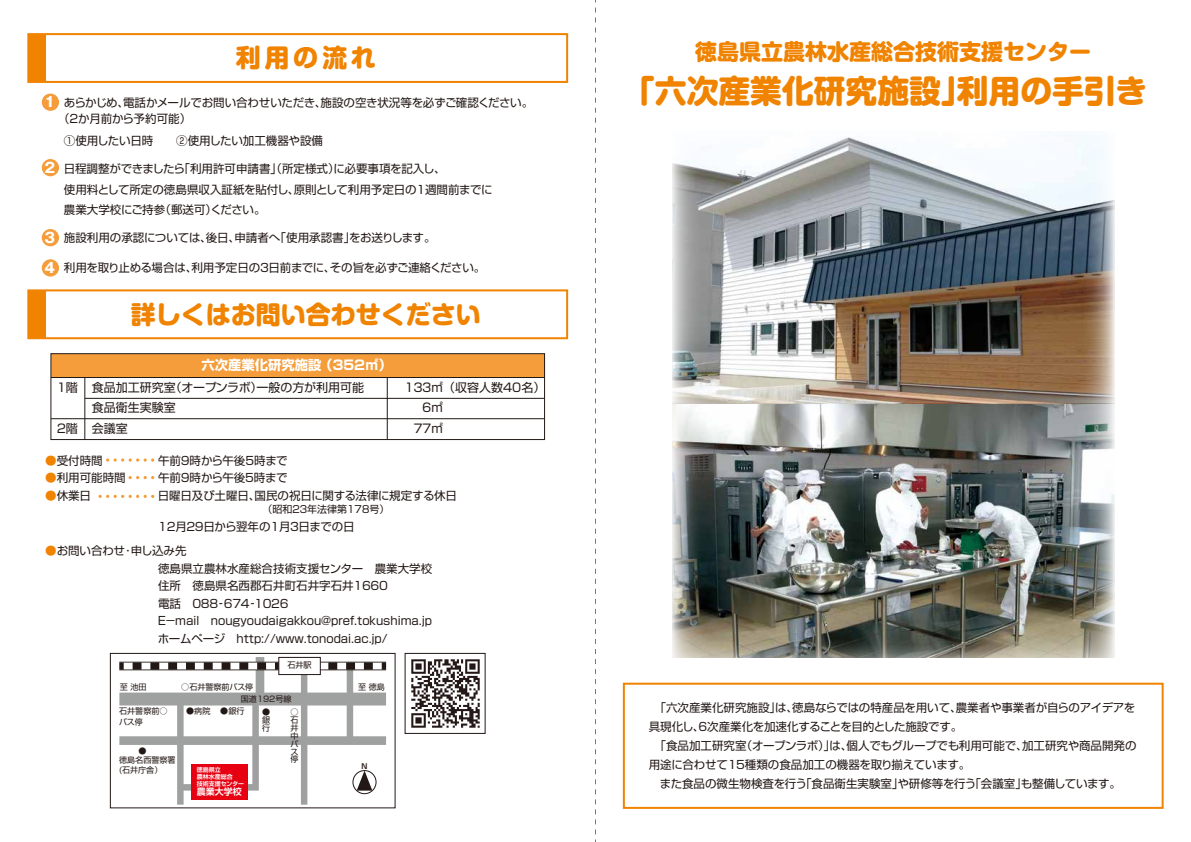
<style>
.page{position:relative;width:1191px;height:842px;background:#fff}
.page>*{position:absolute;margin:0;border:0;box-sizing:border-box;transform-origin:0 0}
.t1{font:800 31.8px "Shin M Go";color:#f08300}
.t2{font:800 25px "Shin M Go";color:#f08300}
.t3{font:800 22px "Shin M Go";color:#f08300}
.t4{font:700 14px "Gothic MB101 Pro";color:#fff}
.t5{font:700 13.3px "Shin Go Pro";color:#fff}
.t6{font:12px/20.3px "Shin Go Pro";color:#221815}
.t7{font:11.5px/19px "Shin Go Pro";letter-spacing:-.01em;color:#221815}
.t8{font:11.5px "Shin Go Pro";letter-spacing:-.03em;color:#221815}
.t9{font:11.5px "Shin Go Pro";letter-spacing:-.11em;color:#221815}
.t10{font:11.5px "Shin Go Pro";letter-spacing:-.26em;color:#221815}
.t11{font:11.5px "Shin Go Pro";letter-spacing:-.05em;color:#221815}
.t12{font:10px "Shin Go Pro";letter-spacing:-.13em;color:#221815}
.t13{font:700 9px "Shin Go Pro De";color:#fff}
.t14{font:8.1px/7.9px "Shin Go Pro";color:#221815}
.t15{font:700 7.3px "Shin Go Pro De";color:#221815}
.t16{font:700 6px/7px "Shin Go Pro De";color:#fff}
.s1{font-family:"Gothic MB101 Pro";font-weight:700;font-size:14px;color:#fff}
.s2{color:#f08300}
</style>
<div class="page">
<svg style="left:595px;top:0;width:1px;height:842px"></svg>
<img style="left:672px;top:135px;width:442px;height:522px">
<img style="left:404px;top:652px;width:82px;height:82px">
<div style="left:42px;top:94px;width:17px;height:17px;background:#f49d3a;border-radius:50%"></div>
<div style="left:42px;top:159px;width:17px;height:17px;background:#f49d3a;border-radius:50%"></div>
<div style="left:42px;top:229px;width:17px;height:17px;background:#f49d3a;border-radius:50%"></div>
<div style="left:42px;top:259px;width:17px;height:18px;background:#f49d3a;border-radius:50%"></div>
<div style="left:27px;top:33px;width:541px;height:50px;border:2px solid #f08300"></div>
<div style="left:28px;top:34px;width:18px;height:48px;background:#f08300"></div>
<div style="left:623px;top:683px;width:540px;height:126px;border:2px solid #f08300"></div>
<div style="left:27px;top:289px;width:541px;height:50px;border:2px solid #f08300"></div>
<div style="left:28px;top:290px;width:18px;height:48px;background:#f08300"></div>
<svg style="left:106px;top:458px;width:48px;height:4px"></svg>
<svg style="left:129px;top:476px;width:25px;height:3px"></svg>
<svg style="left:99px;top:495px;width:55px;height:3px"></svg>
<div style="left:51px;top:354px;width:493px;height:23px;background:#f49d3a"></div>
<hr style="left:85px;top:398px;width:459px;height:1px;background:#221815">
<hr style="left:51px;top:418px;width:493px;height:1px;background:#221815">
<hr style="left:85px;top:377px;width:1px;height:63px;background:#221815">
<hr style="left:387px;top:377px;width:1px;height:63px;background:#221815">
<div style="left:51px;top:353px;width:494px;height:87px;border:1px solid #221815"></div>
<hr style="left:51px;top:377px;width:493px;height:1px;background:#221815">
<div style="left:119px;top:692px;width:267px;height:13px;background:#9fa0a0"></div>
<div style="left:119px;top:736px;width:267px;height:9px;background:#9fa0a0"></div>
<div style="left:347px;top:666px;width:6px;height:75px;background:#9fa0a0"></div>
<div style="left:301px;top:666px;width:6px;height:139px;background:#9fa0a0"></div>
<div style="left:256px;top:657px;width:8px;height:42px;background:#9fa0a0"></div>
<svg style="left:241px;top:692px;width:21px;height:99px"></svg>
<div style="left:177px;top:699px;width:7px;height:106px;background:#9fa0a0"></div>
<div style="left:178px;top:784px;width:14px;height:7px;background:#9fa0a0"></div>
<div style="left:119px;top:662px;width:5px;height:8px;background:#221815"></div>
<svg style="left:133px;top:662px;width:253px;height:8px"></svg>
<div style="left:191px;top:764px;width:57px;height:35px;background:#e60012"></div>
<div style="left:278px;top:657px;width:43px;height:18px;background:#fff;border:1px solid #221815"></div>
<div style="left:110px;top:653px;width:285px;height:155px;border:1px solid #221815"></div>
<div style="left:353px;top:770px;width:23px;height:24px;border:1px solid #221815;border-radius:50%"></div>
<svg style="left:357px;top:770px;width:15px;height:21px"></svg>
<div style="left:405px;top:653px;width:80px;height:81px;border:1px solid #221815"></div>
<h2 class="t2" style="left:236px;top:39px;width:142px">利用の流れ</h2>
<p class="t7" style="left:43px;top:92px;width:492px"><span class="s1">１</span> あらかじめ、電話かメールでお問い合わせいただき、施設の空き状況等を必ずご確認ください。</p>
<p class="t7" style="left:64px;top:130px;width:261px">①使用したい日時　　②使用したい加工機器や設備</p>
<p class="t7" style="left:58px;top:108px;width:135px">（2か月前から予約可能）</p>
<p class="t7" style="left:64px;top:158px;width:430px;line-height:20.1px">日程調整ができましたら「利用許可申請書」（所定様式）に必要事項を記入し、<br>使用料として所定の徳島県収入証紙を貼付し、原則として利用予定日の１週間前までに農業大学校にご持参（郵送可）ください。</p>
<p class="t4" style="left:45px;top:156px;width:12px">2</p>
<p class="t7" style="left:45px;top:226px;width:392px"><span class="s1">3</span> 施設利用の承認については、後日、申請者へ「使用承認書」をお送りします。</p>
<p class="t8" style="left:45px;top:258px;width:442px"><span class="s1">4</span> 利用を取り止める場合は、利用予定日の３日前までに、その旨を必ずご連絡ください。</p>
<h2 class="t2" style="left:131px;top:296px;width:351px">詳しくはお問い合わせください</h2>
<p class="t5" style="left:201px;top:355px;width:192px">六次産業化研究施設（３５2㎡）</p>
<p class="t6" style="left:421px;top:376px;width:126px;text-indent:-18px">１３３㎡（収容人数40名）<br>６㎡</p>
<p class="t6" style="left:55px;top:376px;width:310px">１階 食品加工研究室（オープンラボ）一般の方が利用可能</p>
<p class="t6" style="left:92px;top:417px;width:37px">会議室</p>
<p class="t6" style="left:92px;top:396px;width:85px">食品衛生実験室</p>
<p class="t6" style="left:55px;top:417px;width:24px">２階</p>
<p class="t6" style="left:412px;top:417px;width:33px">７７㎡</p>
<p class="t7" style="left:45px;top:449px;width:59px"><span class="s2">●</span>受付時間</p>
<p class="t8" style="left:158px;top:451px;width:131px">午前９時から午後5時まで</p>
<p class="t7" style="left:45px;top:467px;width:82px"><span class="s2">●</span>利用可能時間</p>
<p class="t11" style="left:158px;top:469px;width:131px">午前９時から午後５時まで</p>
<p class="t7" style="left:45px;top:485px;width:47px"><span class="s2">●</span>休業日</p>
<p class="t7" style="left:158px;top:485px;width:300px">日曜日及び土曜日、国民の祝日に関する法律に規定する休日</p>
<p class="t12" style="left:262px;top:501px;width:128px">（昭和２３年法律第１７８号）</p>
<p class="t9" style="left:158px;top:517px;width:198px">1２月２９日から翌年の１月３日までの日</p>
<p class="t7" style="left:45px;top:540px;width:143px"><span class="s2">●</span>お問い合わせ･申し込み先</p>
<p class="t7" style="left:158px;top:557px;width:276px">徳島県立農林水産総合技術支援センター　農業大学校</p>
<p class="t7" style="left:158px;top:575px;width:233px">住所　徳島県名西郡石井町石井字石井１６６０</p>
<p class="t10" style="left:158px;top:594px;width:133px">電話　０８８ - ６７４ -１０２６</p>
<p class="t7" style="left:156px;top:610px;width:277px">Ｅ－ｍａｉｌ　nougyoudaigakkou@pref.tokushima.jp</p>
<p class="t7" style="left:158px;top:628px;width:231px">ホームページ　http://www.tonodai.ac.jp/</p>
<p class="t14" style="left:287px;top:660px;width:26px">石井駅</p>
<p class="t14" style="left:120px;top:681px;width:28px">至 池田</p>
<p class="t14" style="left:181px;top:681px;width:73px">○石井警察前バス停</p>
<p class="t14" style="left:358px;top:681px;width:28px">至 徳島</p>
<p class="t14" style="left:119px;top:705px;width:50px;line-height:10.4px">石井警察前○バス停</p>
<p class="t14" style="left:186px;top:706px;width:26px">●病院</p>
<p class="t14" style="left:138px;top:745px;width:10px">●</p>
<p class="t14" style="left:241px;top:691px;width:52px;line-height:13.2px;text-align:center">国道192号線●</p>
<p class="t14" style="left:262px;top:715px;width:9px">銀行</p>
<p class="t14" style="left:291px;top:707px;width:9px;text-align:justify">○石井中バス停</p>
<p class="t14" style="left:220px;top:706px;width:26px">●銀行</p>
<p class="t14" style="left:119px;top:753px;width:58px;line-height:10.4px">徳島名西警察署(石井庁舎）</p>
<p class="t15" style="left:361px;top:760px;width:7px">N</p>
<p class="t16" style="left:197px;top:765px;width:49px">徳島県立<br>農林水産総合<br>技術支援センター</p>
<p class="t13" style="left:197px;top:785px;width:46px">農業大学校</p>
<h3 class="t3" style="left:695px;top:35px;width:397px">徳島県立農林水産総合技術支援センター</h3>
<h1 class="t1" style="left:623px;top:67px;width:526px">「六次産業化研究施設」利用の手引き</h1>
<p class="t7" style="left:649px;top:697px;width:489px;text-indent:6px">「六次産業化研究施設」は、徳島ならではの特産品を用いて、農業者や事業者が自らのアイデアを具現化し、６次産業化を加速化することを目的とした施設です。<br>　「食品加工研究室（オープンラボ）」は、個人でもグループでも利用可能で、加工研究や商品開発の用途に合わせて１５種類の食品加工の機器を取り揃えています。<br>　また食品の微生物検査を行う「食品衛生実験室」や研修等を行う｢会議室」も整備しています。</p>
</div>
